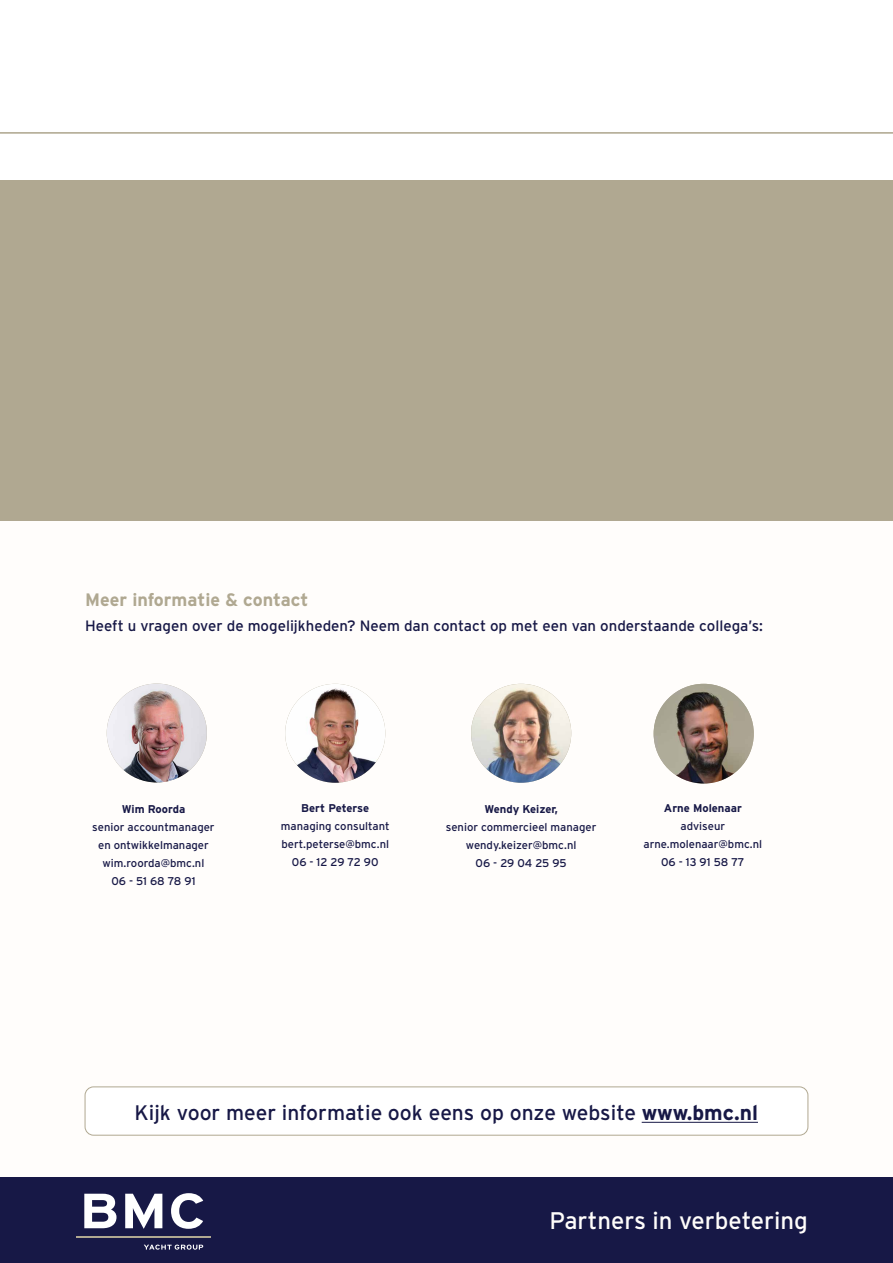
<style>
.page{position:relative;width:893px;height:1263px;background:#fff}
.page>*{position:absolute;margin:0;border:0;box-sizing:border-box;transform-origin:0 0}
.t1{font:24px "Interstate";color:#fffdfb}
.t2{font:21px "Interstate";color:#171846}
.t3{font:700 18px "Interstate";color:#b0a891}
.t4{font:15px "Interstate";color:#171846}
.t5{font:11.25px/18px "Interstate";color:#171846;text-align:center}
.t6{font:700 11.25px "Interstate";color:#171846}
.s1{font-weight:700}
</style>
<div class="page">
<div style="left:0;top:514px;width:893px;height:713px;background:#fffdfb"></div>
<div style="left:0;top:180px;width:893px;height:340px;background:#b0a891"></div>
<div style="left:0;top:1178px;width:893px;height:85px;background:#171846"></div>
<div style="left:85px;top:1087px;width:723px;height:48px;background:#fff;border-radius:9px"></div>
<hr style="left:642px;top:1122px;width:116px;height:1px;background:#171846">
<div style="left:85px;top:1086px;width:723px;height:49px;border:1px solid #b0a891;border-radius:9px"></div>
<img style="left:654px;top:684px;width:100px;height:99px;border-radius:50px">
<hr style="left:77px;top:1236px;width:134px;height:1px;background:#b0a891">
<svg style="left:84px;top:1194px;width:33px;height:34px"></svg>
<svg style="left:125px;top:1194px;width:37px;height:35px"></svg>
<svg style="left:171px;top:1193px;width:32px;height:36px"></svg>
<svg style="left:144px;top:1244px;width:59px;height:5px"></svg>
<hr style="left:0;top:132px;width:893px;height:2px;background:#b0a891">
<img style="left:285px;top:684px;width:100px;height:99px">
<img style="left:471px;top:684px;width:100px;height:99px">
<img style="left:107px;top:683px;width:100px;height:99px">
<h3 class="t3" style="left:85px;top:589px;width:225px">Meer informatie &amp; contact</h3>
<h3 class="t4" style="left:85px;top:617px;width:679px">Heeft u vragen over de mogelijkheden? Neem dan contact op met een van onderstaande collega’s:</h3>
<p class="t6" style="left:122px;top:803px;width:65px">Wim Roorda</p>
<p class="t5" style="left:92px;top:818px;width:124px">senior accountmanager en ontwikkelmanager wim.roorda@bmc.nl<br>06 - 51 68 78 91</p>
<p class="t6" style="left:301px;top:802px;width:69px">Bert Peterse</p>
<p class="t5" style="left:281px;top:817px;width:110px">managing consultant bert.peterse@bmc.nl<br>06 - 12 29 72 90</p>
<p class="t6" style="left:484px;top:803px;width:75px">Wendy Keizer,</p>
<p class="t5" style="left:446px;top:818px;width:152px">senior commercieel manager wendy.keizer@bmc.nl<br>06 - 29 04 25 95</p>
<p class="t6" style="left:664px;top:802px;width:79px">Arne Molenaar</p>
<p class="t5" style="left:644px;top:817px;width:120px">adviseur arne.molenaar@bmc.nl<br>06 - 13 91 58 77</p>
<h2 class="t2" style="left:134px;top:1100px;width:625px">Kijk voor meer informatie ook eens op onze website <span class="s1">www.bmc.nl</span></h2>
<h1 class="t1" style="left:549px;top:1207px;width:260px">Partners in verbetering</h1>
</div>
